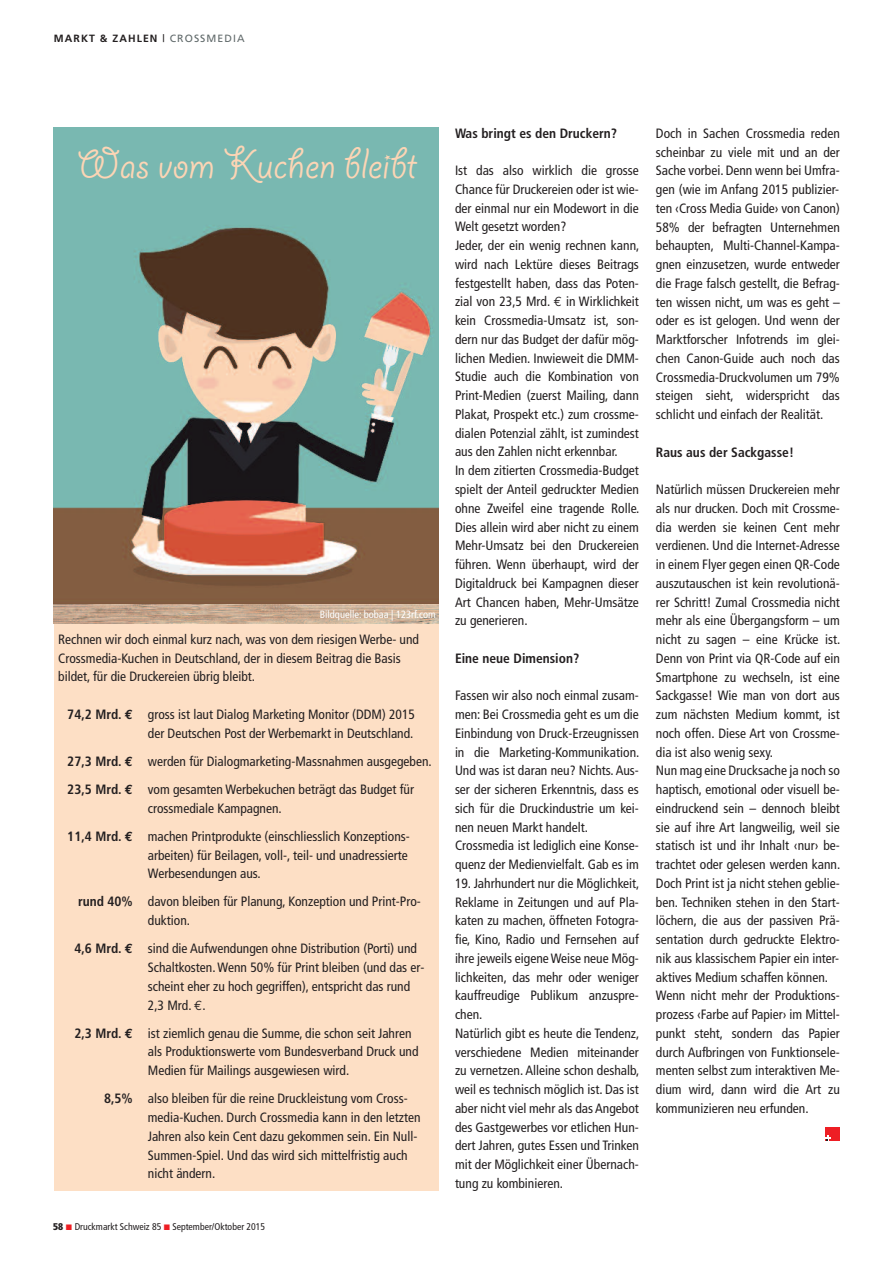
<style>
.page{position:relative;width:893px;height:1263px;background:#fff}
.page>*{position:absolute;margin:0;border:0;box-sizing:border-box;transform-origin:0 0}
.t1{font:48px "Giddyup Std";color:#fdd5b5}
.t2{font:condensed 13.5px/18.8px "Frutiger";color:#231f20}
.t3{font:700 condensed 13.5px/28px "Frutiger";color:#231f20}
.t4{font:condensed 10.5px "Frutiger";color:#fff}
.t5{font:700 10.5px "Frutiger";letter-spacing:.1em;color:#231f20}
.t6{font:condensed 9.75px "Frutiger";color:#231f20}
.s1{font-weight:400}
.s2{font-weight:400;color:#60696a}
.s3{font-family:"Euro Mono";font-stretch:normal}
.s4{font-weight:900}
</style>
<div class="page">
<div style="left:54px;top:619px;width:385px;height:572px;background:#fddfc5"></div>
<img style="left:54px;top:128px;width:385px;height:496px">
<div style="left:826px;top:1127px;width:14px;height:13px;background:#ee1e24"></div>
<svg style="left:826px;top:1135px;width:5px;height:6px"></svg>
<p class="t5" style="left:54px;top:34px;width:192px">MARKT &amp; ZAHLEN <span class="s1">|</span> <span class="s2">CROSSMEDIA</span></p>
<h1 class="t1" style="left:78px;top:147px;width:341px">Was vom Kuchen bleibt</h1>
<p class="t4" style="left:320px;top:610px;width:117px">Bildquelle: bobaa | 123rf.com</p>
<p class="t2" style="left:58px;top:631px;width:362px">Rechnen wir doch einmal kurz nach, was von dem riesigen Werbe- und<br>Crossmedia-Kuchen in Deutschland, der in diesem Beitrag die Basis bildet, für die Druckereien übrig bleibt.</p>
<p class="t2" style="left:148px;top:706px;width:269px">gross ist laut Dialog Marketing Monitor (DDM) 2015 der Deutschen Post der Werbemarkt in Deutschland.</p>
<p class="t2" style="left:148px;top:748px;width:285px;line-height:28px">werden für Dialogmarketing-Massnahmen ausgegeben. vom gesamten Werbekuchen beträgt das Budget für</p>
<p class="t2" style="left:148px;top:795px;width:263px;line-height:28px">crossmediale Kampagnen.<br>machen Printprodukte (einschliesslich Konzeptions-</p>
<p class="t2" style="left:148px;top:846px;width:261px">arbeiten) für Beilagen, voll-, teil- und unadressierte<br>Werbesendungen aus.</p>
<p class="t2" style="left:148px;top:893px;width:274px">davon bleiben für Planung, Konzeption und Print-Pro&shy;duktion.</p>
<p class="t2" style="left:148px;top:940px;width:278px">sind die Aufwendungen ohne Distribution (Porti) und Schaltkosten.Wenn 50% für Print bleiben (und das er&shy;scheint eher zu hoch gegriffen), entspricht das rund 2,3 Mrd. <span class="s3">€</span>.</p>
<p class="t2" style="left:148px;top:1025px;width:272px">ist ziemlich genau die Summe, die schon seit Jahren als Produktionswerte vom Bundesverband Druck und<br>Medien für Mailings ausgewiesen wird.</p>
<p class="t2" style="left:148px;top:1090px;width:274px">also bleiben für die reine Druckleistung vom Cross&shy;media-Kuchen. Durch Crossmedia kann in den letzten Jahren also kein Cent dazu gekommen sein. Ein Null-Summen-Spiel. Und das wird sich mittelfristig auch nicht ändern.</p>
<p class="t3" style="left:67px;top:701px;width:67px">74,2 Mrd. <span class="s3">€</span></p>
<p class="t3" style="left:67px;top:748px;width:67px">27,3 Mrd. <span class="s3">€<br></span>23,5 Mrd. <span class="s3">€</span></p>
<p class="t3" style="left:67px;top:823px;width:67px">11,4 Mrd. <span class="s3">€</span></p>
<p class="t3" style="left:78px;top:889px;width:56px">rund 40%</p>
<p class="t3" style="left:74px;top:936px;width:60px">4,6 Mrd. <span class="s3">€</span></p>
<p class="t3" style="left:74px;top:1020px;width:60px">2,3 Mrd. <span class="s3">€</span></p>
<p class="t3" style="left:104px;top:1086px;width:30px">8,5%</p>
<p class="t6" style="left:53px;top:1222px;width:214px"><span class="s4">58</span> Druckmarkt Schweiz 85 September/Oktober 2015</p>
<p class="t3" style="left:455px;top:120px;width:164px">Was bringt es den Druckern?</p>
<p class="t2" style="left:455px;top:162px;width:186px">Ist das also wirklich die grosse Chance für Druckereien oder ist wie&shy;der einmal nur ein Modewort in die Welt gesetzt worden?<br>Jeder, der ein wenig rechnen kann, wird nach Lektüre dieses Beitrags festgestellt haben, dass das Poten&shy;zial von 23,5 Mrd. <span class="s3">€</span> in Wirklichkeit kein Crossmedia-Umsatz ist, son&shy;dern nur das Budget der dafür mög&shy;lichen Medien. Inwieweit die DMM-Studie auch die Kombination von Print-Medien (zuerst Mailing, dann Plakat, Prospekt etc.) zum crossme&shy;dialen Potenzial zählt, ist zumindest aus den Zahlen nicht erkennbar.<br>In dem zitierten Crossmedia-Budget spielt der Anteil gedruckter Medien ohne Zweifel eine tragende Rolle.<br>Dies allein wird aber nicht zu einem Mehr-Umsatz bei den Druckereien führen. Wenn überhaupt, wird der Digitaldruck bei Kampagnen dieser Art Chancen haben, Mehr-Umsätze zu generieren.</p>
<p class="t3" style="left:455px;top:645px;width:126px">Eine neue Dimension?</p>
<p class="t2" style="left:455px;top:687px;width:186px">Fassen wir also noch einmal zusam&shy;men: Bei Crossmedia geht es um die Einbindung von Druck-Erzeugnissen in die Marketing-Kommunikation.<br>Und was ist daran neu? Nichts. Aus&shy;ser der sicheren Erkenntnis, dass es sich für die Druckindustrie um kei&shy;nen neuen Markt handelt.<br>Crossmedia ist lediglich eine Konse&shy;quenz der Medienvielfalt. Gab es im</p>
<p class="t2" style="left:455px;top:875px;width:186px">19. Jahrhundert nur die Möglichkeit, Reklame in Zeitungen und auf Pla&shy;katen zu machen, öffneten Fotogra&shy;fie, Kino, Radio und Fernsehen auf ihre jeweils eigeneWeise neue Mög&shy;lichkeiten, das mehr oder weniger kauffreudige Publikum anzuspre&shy;chen.<br>Natürlich gibt es heute die Tendenz, verschiedene Medien miteinander zu vernetzen. Alleine schon deshalb, weil es technisch möglich ist. Das ist aber nicht viel mehr als das Angebot des Gastgewerbes vor etlichen Hun&shy;dert Jahren, gutes Essen und Trinken mit der Möglichkeit einer Übernach&shy;tung zu kombinieren.</p>
<p class="t2" style="left:656px;top:125px;width:185px;text-align:justify">Doch in Sachen Crossmedia reden scheinbar zu viele mit und an der Sache vorbei. Denn wenn bei Umfra&shy;gen (wie im Anfang 2015 publizier&shy;ten ‹Cross Media Guide› von Canon)<br>58% der befragten Unternehmen behaupten, Multi-Channel-Kampa&shy;gnen einzusetzen, wurde entweder die Frage falsch gestellt, die Befrag&shy;ten wissen nicht, um was es geht – oder es ist gelogen. Und wenn der Marktforscher Infotrends im glei&shy;chen Canon-Guide auch noch das Crossmedia-Druckvolumen um 79% steigen sieht, widerspricht das schlicht und einfach der Realität.</p>
<p class="t3" style="left:656px;top:439px;width:140px">Raus aus der Sackgasse!</p>
<p class="t2" style="left:656px;top:481px;width:186px">Natürlich müssen Druckereien mehr als nur drucken. Doch mit Crossme&shy;dia werden sie keinen Cent mehr verdienen. Und die Internet-Adresse in einem Flyer gegen einen QR-Code auszutauschen ist kein revolutionä&shy;rer Schritt! Zumal Crossmedia nicht mehr als eine Übergangsform – um nicht zu sagen – eine Krücke ist.<br>Denn von Print via QR-Code auf ein Smartphone zu wechseln, ist eine Sackgasse! Wie man von dort aus zum nächsten Medium kommt, ist noch offen. Diese Art von Crossme&shy;dia ist also wenig sexy.<br>Nun mag eine Drucksache ja noch so haptisch, emotional oder visuell be&shy;eindruckend sein – dennoch bleibt sie auf ihre Art langweilig, weil sie statisch ist und ihr Inhalt ‹nur› be&shy;trachtet oder gelesen werden kann.<br>Doch Print ist ja nicht stehen geblie&shy;ben. Techniken stehen in den Start&shy;löchern, die aus der passiven Prä&shy;sentation durch gedruckte Elektro&shy;nik aus klassischem Papier ein inter&shy;aktives Medium schaffen können.<br>Wenn nicht mehr der Produktions&shy;prozess ‹Farbe auf Papier› im Mittel&shy;punkt steht, sondern das Papier durch Aufbringen von Funktionsele&shy;menten selbst zum interaktiven Me&shy;dium wird, dann wird die Art zu kommunizieren neu erfunden.</p>
</div>
